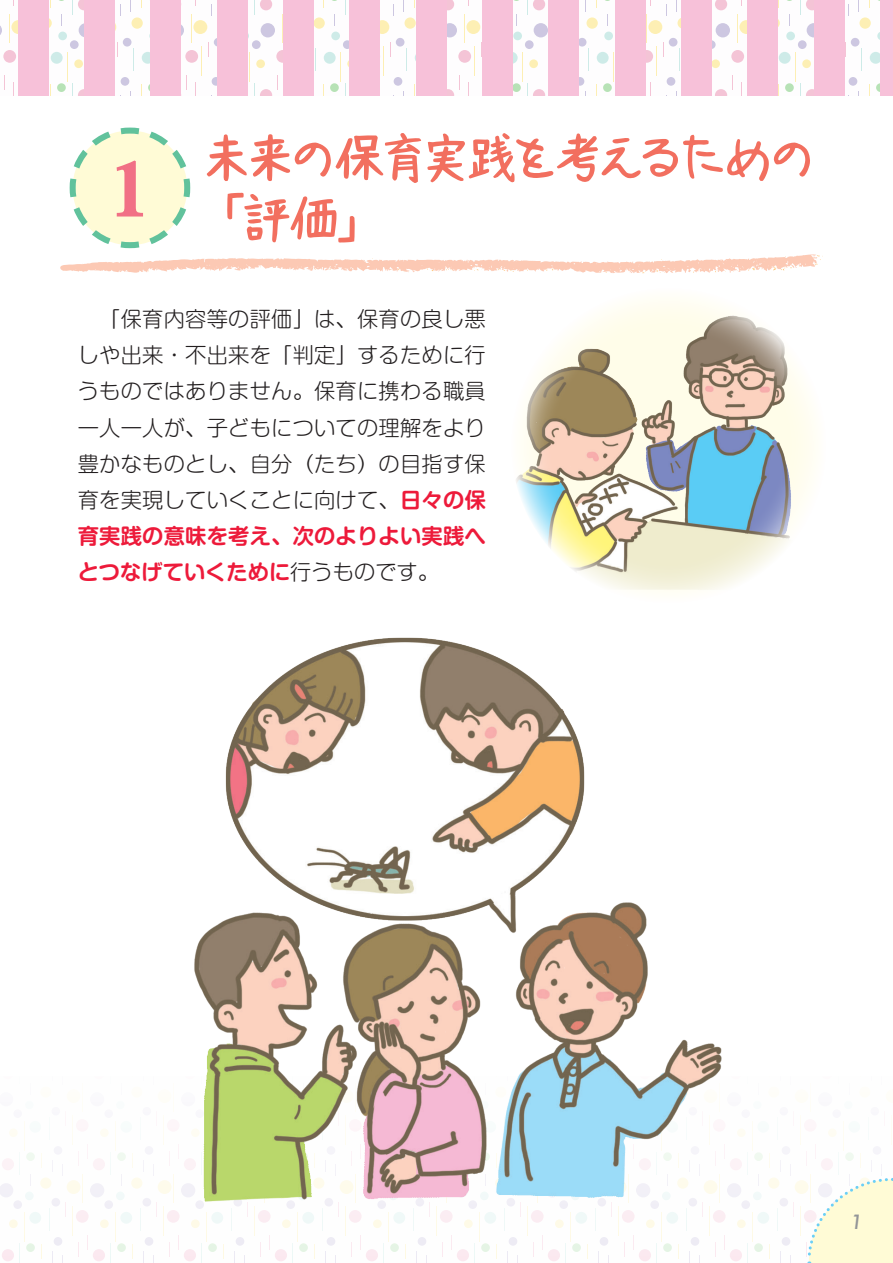
<style>
.page{position:relative;width:893px;height:1263px;background:#fff}
.page>*{position:absolute;margin:0;border:0;box-sizing:border-box;transform-origin:0 0}
.t1{font:53.1px/60.3px "Rii Tegaki N R";letter-spacing:-.12em;color:#f26f5f;scale:.95 1}
.t2{font:300 21.3px/36.2px "Shin M Go Pro";letter-spacing:.01em;color:#231f20;text-align:justify}
.t3{font:700 21.3px/36.2px "Shin M Go Pro De";letter-spacing:.01em;color:#ed1a3a}
.t4{font:italic 500 19.2px "Futura";color:#939598}
.s1{font-family:"Shin M Go Pro De";font-weight:700;color:#ed1a3a}
.s2{font-family:"Shin M Go Pro";font-weight:300;color:#231f20}
</style>
<div class="page">
<svg style="left:0;top:1117px;width:892px;height:146px"></svg>
<svg style="left:0;top:0;width:880px;height:96px"></svg>
<div style="left:18px;top:0;width:30px;height:96px;background:#f7c1d9"></div>
<div style="left:84px;top:0;width:31px;height:96px;background:#f7c1d9"></div>
<div style="left:151px;top:0;width:30px;height:96px;background:#f7c1d9"></div>
<div style="left:217px;top:0;width:30px;height:96px;background:#f7c1d9"></div>
<div style="left:283px;top:0;width:31px;height:96px;background:#f7c1d9"></div>
<div style="left:350px;top:0;width:30px;height:96px;background:#f7c1d9"></div>
<div style="left:416px;top:0;width:30px;height:96px;background:#f7c1d9"></div>
<div style="left:482px;top:0;width:30px;height:96px;background:#f7c1d9"></div>
<div style="left:549px;top:0;width:30px;height:96px;background:#f7c1d9"></div>
<div style="left:615px;top:0;width:30px;height:96px;background:#f7c1d9"></div>
<div style="left:681px;top:0;width:30px;height:96px;background:#f7c1d9"></div>
<div style="left:748px;top:0;width:30px;height:96px;background:#f7c1d9"></div>
<div style="left:814px;top:0;width:30px;height:96px;background:#f7c1d9"></div>
<div style="left:880px;top:0;width:13px;height:96px;background:#f7c1d9"></div>
<svg style="left:806px;top:1176px;width:87px;height:87px"></svg>
<svg style="left:60px;top:127px;width:763px;height:147px"></svg>
<img style="left:170px;top:637px;width:566px;height:588px">
<div style="left:511px;top:288px;width:315px;height:315px;background:#fffef8;border-radius:50%"></div>
<img style="left:516px;top:309px;width:289px;height:281px">
<h1 class="t1" style="left:106px;top:128px;width:752px;text-indent:95px">未来の保育実践を考えるための<br><sup>1</sup> 「評価」</h1>
<p class="t2" style="left:78px;top:299px;width:410px;text-indent:21px">「保育内容等の評価」は、保育の良し悪しや出来・不出来を「判定」するために行うものではありません。保育に携わる職員一人一人が、子どもについての理解をより豊かなものとし、自分（たち）の目指す保育を実現していくことに向けて、<span class="s1">日々の保</span></p>
<p class="t3" style="left:78px;top:515px;width:410px">育実践の意味を考え、次のよりよい実践へとつなげていくために<span class="s2">行うものです。</span></p>
<p class="t4" style="left:851px;top:1208px;width:13px">1</p>
</div>
